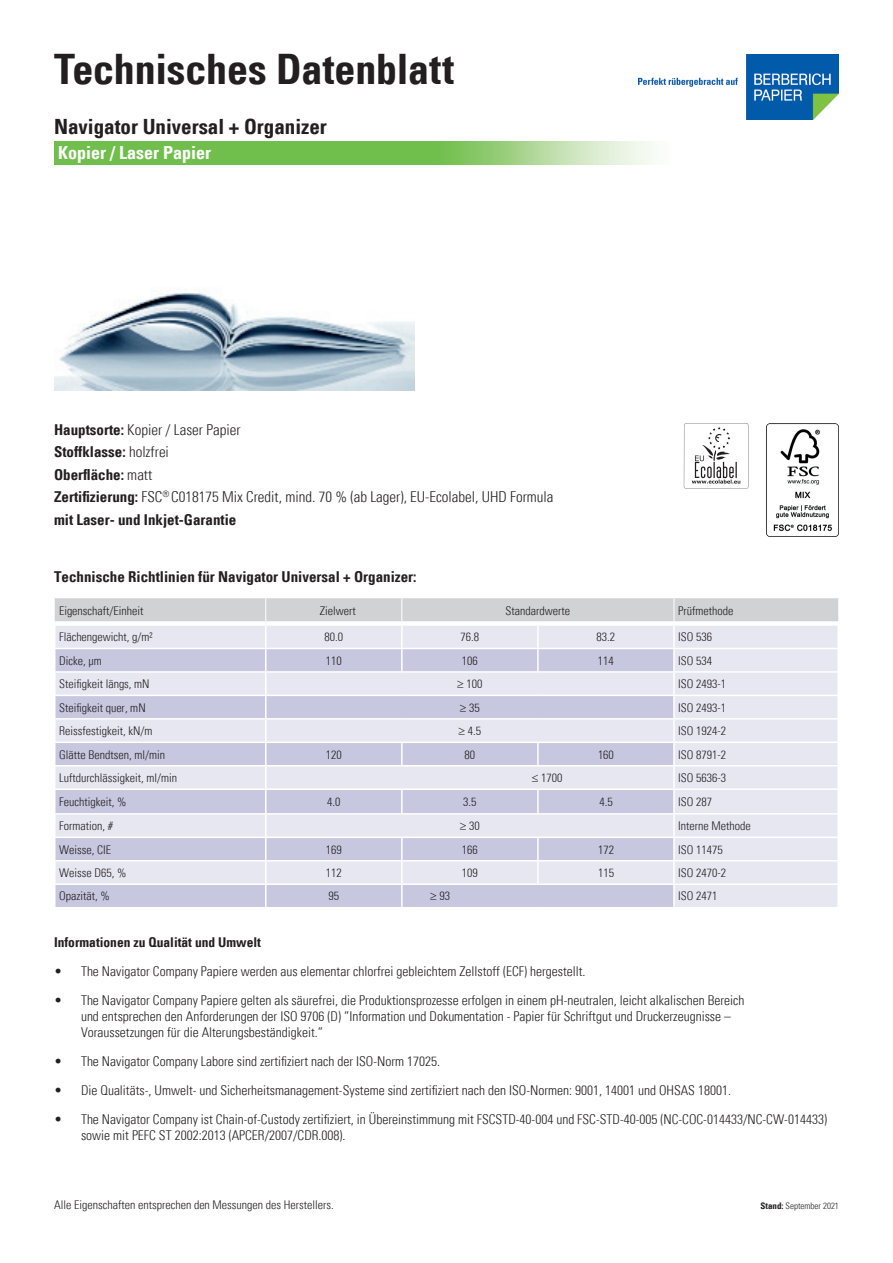
<style>
.page{position:relative;width:893px;height:1263px;background:#fff}
.page>*{position:absolute;margin:0;border:0;box-sizing:border-box;transform-origin:0 0}
.t1{font:700 condensed 42px "Univers";letter-spacing:-.005em;color:#231f20}
.t2{font:700 condensed 21px "Univers";color:#231f20}
.t3{font:700 condensed 18px "Univers";color:#fff}
.t4{font:300 condensed 15px/22.5px "Univers";color:#231f20}
.t5{font:700 condensed 15px "Univers";color:#231f20}
.t6{font:300 condensed 13.5px/16.2px "Univers";color:#231f20}
.t7{font:700 condensed 13.5px "Univers";color:#231f20}
.t8{font:300 condensed 12px "Univers";color:#231f20}
.t9{font:300 condensed 9px "Univers";color:#231f20}
.s1{font-weight:700}
</style>
<div class="page">
<svg style="left:54px;top:141px;width:598px;height:24px;background:#89c96a"></svg>
<svg style="left:55px;top:598px;width:783px;height:309px;background:#dbdbea"></svg>
<div style="left:54px;top:621px;width:212px;height:5px;background:#fff"></div>
<div style="left:266px;top:621px;width:136px;height:5px;background:#fff"></div>
<div style="left:402px;top:621px;width:136px;height:5px;background:#fff"></div>
<div style="left:538px;top:621px;width:136px;height:5px;background:#fff"></div>
<div style="left:674px;top:621px;width:165px;height:5px;background:#fff"></div>
<img style="left:54px;top:292px;width:360px;height:98px">
<img style="left:638px;top:54px;width:201px;height:65px">
<img style="left:766px;top:423px;width:73px;height:114px">
<svg style="left:684px;top:423px;width:64px;height:65px"></svg>
<h1 class="t1" style="left:54px;top:51px;width:402px">Technisches Datenblatt</h1>
<h2 class="t2" style="left:54px;top:118px;width:274px">Navigator Universal + Organizer</h2>
<h3 class="t3" style="left:58px;top:145px;width:154px">Kopier / Laser Papier</h3>
<p class="t4" style="left:54px;top:419px;width:501px"><span class="s1">Hauptsorte:</span> Kopier / Laser Papier<br><span class="s1">Stoffklasse:</span> holzfrei<br><span class="s1">Oberfläche:</span> matt<br><span class="s1">Zertifizierung:</span> FSC<sup>®</sup> C018175 Mix Credit, mind. 70 % (ab Lager), EU-Ecolabel, UHD Formula <span class="s1">mit Laser- und Inkjet-Garantie</span></p>
<p class="t5" style="left:54px;top:570px;width:364px">Technische Richtlinien für Navigator Universal + Organizer:</p>
<p class="t8" style="left:59px;top:606px;width:86px">Eigenschaft/Einheit</p>
<p class="t8" style="left:320px;top:606px;width:37px">Zielwert</p>
<p class="t8" style="left:506px;top:606px;width:66px">Standardwerte</p>
<p class="t8" style="left:678px;top:606px;width:57px">Prüfmethode</p>
<p class="t8" style="left:59px;top:632px;width:95px">Flächengewicht, g/m²</p>
<p class="t8" style="left:324px;top:632px;width:20px">80.0</p>
<p class="t8" style="left:461px;top:632px;width:20px">76.8</p>
<p class="t8" style="left:597px;top:632px;width:20px">83.2</p>
<p class="t8" style="left:678px;top:632px;width:35px">ISO 536</p>
<p class="t8" style="left:59px;top:655px;width:44px">Dicke, µm</p>
<p class="t8" style="left:326px;top:655px;width:17px">110</p>
<p class="t8" style="left:462px;top:655px;width:17px">106</p>
<p class="t8" style="left:598px;top:655px;width:17px">114</p>
<p class="t8" style="left:678px;top:655px;width:35px">ISO 534</p>
<p class="t8" style="left:59px;top:679px;width:92px">Steifigkeit längs, mN</p>
<p class="t8" style="left:457px;top:679px;width:27px">≥ 100</p>
<p class="t8" style="left:678px;top:679px;width:49px">ISO 2493-1</p>
<p class="t8" style="left:59px;top:702px;width:88px">Steifigkeit quer, mN</p>
<p class="t8" style="left:460px;top:702px;width:21px">≥ 35</p>
<p class="t8" style="left:678px;top:702px;width:49px">ISO 2493-1</p>
<p class="t8" style="left:59px;top:726px;width:95px">Reissfestigkeit, kN/m</p>
<p class="t8" style="left:459px;top:726px;width:24px">≥ 4.5</p>
<p class="t8" style="left:678px;top:726px;width:49px">ISO 1924-2</p>
<p class="t8" style="left:59px;top:749px;width:107px">Glätte Bendtsen, ml/min</p>
<p class="t8" style="left:326px;top:749px;width:17px">120</p>
<p class="t8" style="left:465px;top:749px;width:12px">80</p>
<p class="t8" style="left:598px;top:749px;width:17px">160</p>
<p class="t8" style="left:678px;top:749px;width:49px">ISO 8791-2</p>
<p class="t8" style="left:59px;top:773px;width:119px">Luftdurchlässigkeit, ml/min</p>
<p class="t8" style="left:532px;top:773px;width:32px">≤ 1700</p>
<p class="t8" style="left:678px;top:773px;width:49px">ISO 5636-3</p>
<p class="t8" style="left:59px;top:797px;width:69px">Feuchtigkeit, %</p>
<p class="t8" style="left:327px;top:797px;width:15px">4.0</p>
<p class="t8" style="left:463px;top:797px;width:15px">3.5</p>
<p class="t8" style="left:599px;top:797px;width:15px">4.5</p>
<p class="t8" style="left:678px;top:797px;width:35px">ISO 287</p>
<p class="t8" style="left:59px;top:821px;width:55px">Formation, #</p>
<p class="t8" style="left:460px;top:821px;width:21px">≥ 30</p>
<p class="t8" style="left:678px;top:821px;width:74px">Interne Methode</p>
<p class="t8" style="left:59px;top:844px;width:53px">Weisse, CIE</p>
<p class="t8" style="left:326px;top:844px;width:17px">169</p>
<p class="t8" style="left:462px;top:844px;width:17px">166</p>
<p class="t8" style="left:598px;top:844px;width:17px">172</p>
<p class="t8" style="left:678px;top:844px;width:46px">ISO 11475</p>
<p class="t8" style="left:59px;top:868px;width:69px">Weisse D65, %</p>
<p class="t8" style="left:326px;top:868px;width:17px">112</p>
<p class="t8" style="left:462px;top:868px;width:17px">109</p>
<p class="t8" style="left:598px;top:868px;width:17px">115</p>
<p class="t8" style="left:678px;top:868px;width:49px">ISO 2470-2</p>
<p class="t8" style="left:59px;top:891px;width:52px">Opazität, %</p>
<p class="t8" style="left:329px;top:891px;width:12px">95</p>
<p class="t8" style="left:430px;top:891px;width:21px">≥ 93</p>
<p class="t8" style="left:678px;top:891px;width:41px">ISO 2471</p>
<p class="t7" style="left:54px;top:936px;width:209px">Informationen zu Qualität und Umwelt</p>
<p class="t6" style="left:54px;top:964px;width:533px">• The Navigator Company Papiere werden aus elementar chlorfrei gebleichtem Zellstoff (ECF) hergestellt.</p>
<p class="t6" style="left:81px;top:993px;width:665px;text-indent:-27px">• The Navigator Company Papiere gelten als säurefrei, die Produktionsprozesse erfolgen in einem pH-neutralen, leicht alkalischen Bereich und entsprechen den Anforderungen der ISO 9706 (D) ”Information und Dokumentation - Papier für Schriftgut und Druckerzeugnisse –<br>Voraussetzungen für die Alterungsbeständigkeit.”</p>
<p class="t6" style="left:54px;top:1054px;width:388px">• The Navigator Company Labore sind zertifiziert nach der ISO-Norm 17025.</p>
<p class="t6" style="left:54px;top:1083px;width:678px">• Die Qualitäts-, Umwelt- und Sicherheitsmanagement-Systeme sind zertifiziert nach den ISO-Normen: 9001, 14001 und OHSAS 18001.</p>
<p class="t6" style="left:81px;top:1112px;width:747px;text-indent:-27px">• The Navigator Company ist Chain-of-Custody zertifiziert, in Übereinstimmung mit FSCSTD-40-004 und FSC-STD-40-005 (NC-COC-014433/NC-CW-014433) sowie mit PEFC ST 2002:2013 (APCER/2007/CDR.008).</p>
<p class="t8" style="left:54px;top:1200px;width:281px">Alle Eigenschaften entsprechen den Messungen des Herstellers.</p>
<p class="t9" style="left:760px;top:1202px;width:80px"><span class="s1">Stand:</span> September 2021</p>
</div>
